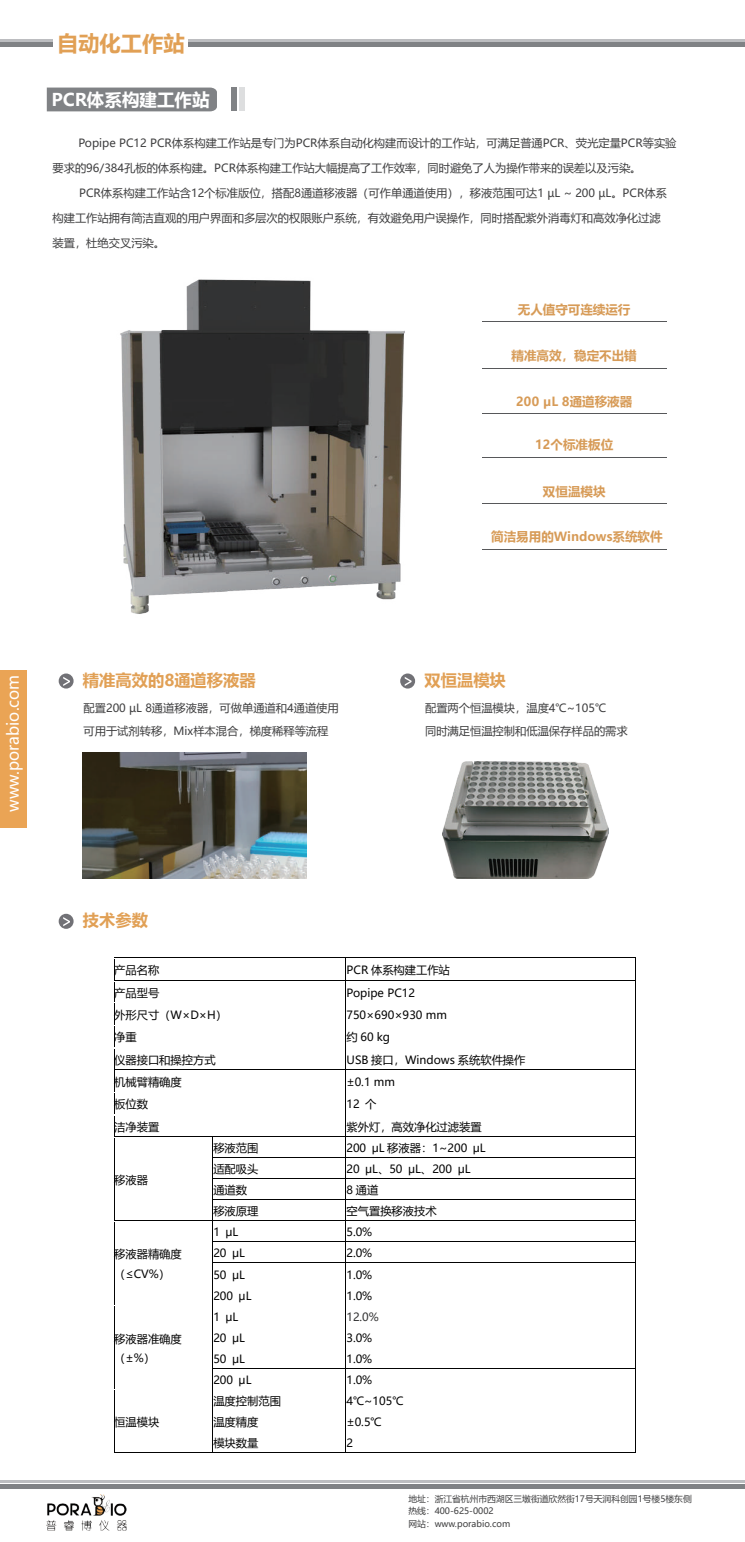
<style>
.page{position:relative;width:745px;height:1542px;background:#fff}
.page>*{position:absolute;margin:0;border:0;box-sizing:border-box;transform-origin:0 0}
.t1{font:700 21.25px "Microsoft Ya Hei";color:#e1a055}
.t2{font:700 17.5px "Microsoft Ya Hei";color:#fff}
.t3{font:700 16.25px "Microsoft Ya Hei";color:#e1a055}
.t4{font:16px "Microsoft Ya Hei";color:#fff}
.t5{font:700 12.5px "Microsoft Ya Hei";color:#d79b57}
.t6{font:11.25px/22.5px "Microsoft Ya Hei";color:#3e3e3f}
.t7{font:11.25px/19.5px "Microsoft Ya Hei";color:#030303}
.t8{font:11.25px "Microsoft Ya Hei";color:#333334}
.t9{font:8.75px/12.5px "Microsoft Ya Hei";color:#3e3e3f}
</style>
<div class="page">
<div style="left:47px;top:88px;width:170px;height:23px;background:#808285"></div>
<div style="left:231px;top:88px;width:5px;height:23px;background:#808285"></div>
<div style="left:239px;top:88px;width:5px;height:23px;background:#dddedf"></div>
<div style="left:0;top:670px;width:27px;height:158px;background:#eaa455"></div>
<div style="left:59px;top:914px;width:15px;height:15px;background:#717176;border-radius:50%"></div>
<svg style="left:63px;top:917px;width:7px;height:9px"></svg>
<hr style="left:0;top:1480px;width:744px;height:3px;background:#bcbdc0">
<hr style="left:0;top:1484px;width:744px;height:4px;background:#808285">
<img style="left:47px;top:1494px;width:79px;height:36px">
<hr style="left:0;top:39px;width:53px;height:3px;background:#bcbdc0">
<hr style="left:0;top:43px;width:53px;height:4px;background:#808285">
<hr style="left:188px;top:39px;width:556px;height:3px;background:#bcbdc0">
<hr style="left:188px;top:43px;width:556px;height:4px;background:#808285">
<hr style="left:482px;top:321px;width:184px;height:1px;background:#57585a">
<hr style="left:482px;top:368px;width:184px;height:1px;background:#57585a">
<hr style="left:482px;top:413px;width:184px;height:1px;background:#57585a">
<hr style="left:482px;top:457px;width:184px;height:1px;background:#57585a">
<hr style="left:482px;top:503px;width:184px;height:1px;background:#57585a">
<hr style="left:482px;top:549px;width:184px;height:1px;background:#57585a">
<svg style="left:59px;top:673px;width:15px;height:16px"></svg>
<svg style="left:63px;top:677px;width:7px;height:9px"></svg>
<img style="left:120px;top:279px;width:285px;height:335px">
<img style="left:83px;top:752px;width:223px;height:126px">
<svg style="left:400px;top:673px;width:15px;height:16px"></svg>
<svg style="left:404px;top:677px;width:7px;height:9px"></svg>
<hr style="left:114px;top:980px;width:231px;height:1px;background:#030303">
<hr style="left:345px;top:980px;width:290px;height:1px;background:#030303">
<hr style="left:114px;top:1002px;width:231px;height:1px;background:#030303">
<hr style="left:345px;top:1002px;width:290px;height:1px;background:#030303">
<hr style="left:114px;top:1047px;width:231px;height:1px;background:#030303">
<hr style="left:345px;top:1047px;width:290px;height:1px;background:#030303">
<hr style="left:114px;top:1069px;width:231px;height:1px;background:#030303">
<hr style="left:345px;top:1069px;width:290px;height:1px;background:#030303">
<hr style="left:114px;top:1114px;width:231px;height:1px;background:#030303">
<hr style="left:345px;top:1114px;width:290px;height:1px;background:#030303">
<hr style="left:114px;top:1136px;width:98px;height:1px;background:#030303">
<hr style="left:213px;top:1136px;width:132px;height:1px;background:#030303">
<hr style="left:345px;top:1136px;width:290px;height:1px;background:#030303">
<hr style="left:213px;top:1157px;width:132px;height:1px;background:#030303">
<hr style="left:345px;top:1157px;width:290px;height:1px;background:#030303">
<hr style="left:213px;top:1368px;width:132px;height:1px;background:#030303">
<hr style="left:345px;top:1368px;width:290px;height:1px;background:#030303">
<hr style="left:114px;top:1389px;width:98px;height:1px;background:#030303">
<hr style="left:213px;top:1389px;width:132px;height:1px;background:#030303">
<hr style="left:345px;top:1389px;width:290px;height:1px;background:#030303">
<hr style="left:213px;top:1410px;width:132px;height:1px;background:#030303">
<hr style="left:345px;top:1410px;width:290px;height:1px;background:#030303">
<hr style="left:213px;top:1431px;width:132px;height:1px;background:#030303">
<hr style="left:345px;top:1431px;width:290px;height:1px;background:#030303">
<svg style="left:114px;top:959px;width:1px;height:493px"></svg>
<hr style="left:114px;top:1452px;width:98px;height:1px;background:#030303">
<svg style="left:212px;top:1136px;width:1px;height:317px"></svg>
<hr style="left:213px;top:1452px;width:132px;height:1px;background:#030303">
<svg style="left:345px;top:958px;width:1px;height:494px"></svg>
<hr style="left:345px;top:1452px;width:290px;height:1px;background:#030303">
<svg style="left:635px;top:958px;width:1px;height:495px"></svg>
<img style="left:442px;top:761px;width:165px;height:117px">
<h1 class="t1" style="left:57px;top:29px;width:129px">自动化工作站</h1>
<h2 class="t2" style="left:51px;top:87px;width:159px">PCR体系构建工作站</h2>
<p class="t6" style="left:78px;top:131px;width:599px">Popipe PC12 PCR体系构建工作站是专门为PCR体系自动化构建而设计的工作站，可满足普通PCR、荧光定量PCR等实验</p>
<p class="t6" style="left:52px;top:156px;width:590px">要求的96/384孔板的体系构建。PCR体系构建工作站大幅提高了工作效率，同时避免了人为操作带来的误差以及污染。</p>
<p class="t6" style="left:79px;top:181px;width:589px">PCR体系构建工作站含12个标准版位，搭配8通道移液器（可作单通道使用），移液范围可达1 µL ~ 200 µL。PCR体系</p>
<p class="t6" style="left:52px;top:206px;width:609px">构建工作站拥有简洁直观的用户界面和多层次的权限账户系统，有效避免用户误操作，同时搭配紫外消毒灯和高效净化过滤</p>
<p class="t6" style="left:52px;top:231px;width:114px">装置，杜绝交叉污染。</p>
<p class="t5" style="left:517px;top:300px;width:114px">无人值守可连续运行</p>
<p class="t5" style="left:511px;top:347px;width:126px">精准高效，稳定不出错</p>
<p class="t5" style="left:516px;top:392px;width:117px">200 µL 8通道移液器</p>
<p class="t5" style="left:535px;top:436px;width:79px">12个标准板位</p>
<p class="t5" style="left:542px;top:482px;width:64px">双恒温模块</p>
<p class="t5" style="left:491px;top:528px;width:173px">简洁易用的Windows系统软件</p>
<h3 class="t4" style="left:2px;top:812px;width:138px;rotate:-90deg">www.porabio.com</h3>
<h3 class="t3" style="left:83px;top:669px;width:174px">精准高效的8通道移液器</h3>
<p class="t6" style="left:83px;top:697px;width:256px">配置200 µL 8通道移液器，可做单通道和4通道使用可用于试剂转移，Mix样本混合，梯度稀释等流程</p>
<h3 class="t3" style="left:83px;top:909px;width:66px">技术参数</h3>
<h3 class="t3" style="left:424px;top:669px;width:83px">双恒温模块</h3>
<p class="t6" style="left:425px;top:697px;width:204px">配置两个恒温模块，温度4℃~105℃<br>同时满足恒温控制和低温保存样品的需求</p>
<p class="t7" style="left:114px;top:960px;width:47px">产品名称</p>
<p class="t7" style="left:346px;top:960px;width:105px">PCR 体系构建工作站</p>
<p class="t7" style="left:114px;top:982px;width:47px">产品型号</p>
<p class="t7" style="left:346px;top:982px;width:70px">Popipe PC12</p>
<p class="t7" style="left:114px;top:1005px;width:114px">外形尺寸（W×D×H）</p>
<p class="t7" style="left:346px;top:1005px;width:102px">750×690×930 mm</p>
<p class="t7" style="left:114px;top:1027px;width:24px">净重</p>
<p class="t7" style="left:346px;top:1027px;width:45px">约 60 kg</p>
<p class="t7" style="left:114px;top:1049px;width:103px">仪器接口和操控方式</p>
<p class="t7" style="left:346px;top:1049px;width:180px">USB 接口，Windows 系统软件操作</p>
<p class="t7" style="left:114px;top:1072px;width:69px">机械臂精确度</p>
<p class="t7" style="left:346px;top:1072px;width:50px">±0.1 mm</p>
<p class="t7" style="left:114px;top:1094px;width:35px">板位数</p>
<p class="t7" style="left:346px;top:1094px;width:31px">12 个</p>
<p class="t7" style="left:114px;top:1116px;width:47px">洁净装置</p>
<p class="t7" style="left:346px;top:1116px;width:136px">紫外灯，高效净化过滤装置</p>
<p class="t7" style="left:114px;top:1170px;width:35px">移液器</p>
<p class="t7" style="left:114px;top:1244px;width:69px">移液器精确度（≤CV%）</p>
<p class="t7" style="left:114px;top:1328px;width:69px">移液器准确度（±%）</p>
<p class="t7" style="left:114px;top:1412px;width:47px">恒温模块</p>
<p class="t7" style="left:213px;top:1138px;width:46px">移液范围</p>
<p class="t7" style="left:346px;top:1138px;width:140px">200 μL 移液器：1~200 μL</p>
<p class="t7" style="left:213px;top:1159px;width:46px">适配吸头</p>
<p class="t7" style="left:346px;top:1159px;width:125px">20 μL、50 μL、200 μL</p>
<p class="t7" style="left:213px;top:1180px;width:35px">通道数</p>
<p class="t7" style="left:346px;top:1180px;width:33px">8 通道</p>
<p class="t7" style="left:213px;top:1201px;width:46px">移液原理</p>
<p class="t7" style="left:346px;top:1201px;width:91px">空气置换移液技术</p>
<p class="t7" style="left:213px;top:1222px;width:26px">1 μL</p>
<p class="t7" style="left:346px;top:1222px;width:27px">5.0%</p>
<p class="t7" style="left:213px;top:1243px;width:33px">20 μL</p>
<p class="t7" style="left:346px;top:1243px;width:27px">2.0%</p>
<p class="t7" style="left:213px;top:1264px;width:33px">50 μL</p>
<p class="t7" style="left:346px;top:1264px;width:27px">1.0%</p>
<p class="t7" style="left:213px;top:1285px;width:40px">200 μL</p>
<p class="t7" style="left:346px;top:1285px;width:27px">1.0%</p>
<p class="t7" style="left:213px;top:1306px;width:26px">1 μL</p>
<p class="t8" style="left:346px;top:1309px;width:34px">12.0%</p>
<p class="t7" style="left:213px;top:1327px;width:33px">20 μL</p>
<p class="t7" style="left:346px;top:1327px;width:27px">3.0%</p>
<p class="t7" style="left:213px;top:1349px;width:33px">50 μL</p>
<p class="t7" style="left:346px;top:1349px;width:27px">1.0%</p>
<p class="t7" style="left:213px;top:1370px;width:40px">200 μL</p>
<p class="t7" style="left:346px;top:1370px;width:27px">1.0%</p>
<p class="t7" style="left:213px;top:1391px;width:69px">温度控制范围</p>
<p class="t7" style="left:346px;top:1391px;width:58px">4℃~105℃</p>
<p class="t7" style="left:213px;top:1412px;width:46px">温度精度</p>
<p class="t7" style="left:346px;top:1412px;width:37px">±0.5℃</p>
<p class="t7" style="left:213px;top:1433px;width:46px">模块数量</p>
<p class="t7" style="left:346px;top:1433px;width:8px">2</p>
<p class="t9" style="left:408px;top:1492px;width:285px">地址：浙江省杭州市西湖区三墩街道欣然街17号天润科创园1号楼5楼东侧热线：400-625-0002<br>网站：www.porabio.com</p>
</div>
